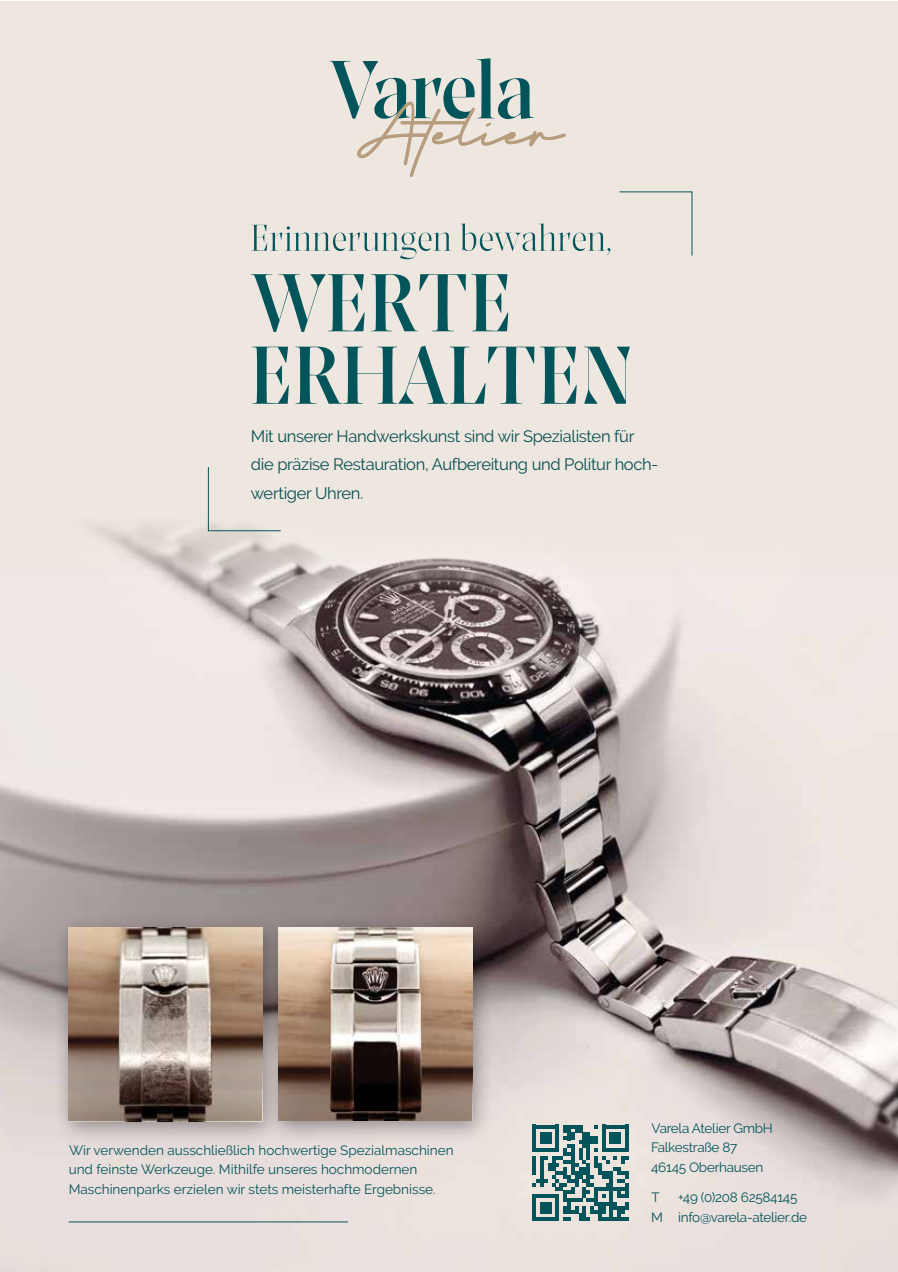
<style>
.page{position:relative;width:898px;height:1272px;background:#fff}
.page>*{position:absolute;margin:0;border:0;box-sizing:border-box;transform-origin:0 0}
.t1{font:16.5px/28.8px "Raleway";letter-spacing:-.02em;color:#074f53}
.t2{font:13.5px/19.5px "Raleway";color:#04555b}
.t3{font:13.5px/19.5px "Raleway";letter-spacing:-.02em;color:#04555b}
</style>
<div class="page">
<div style="left:0;top:1px;width:897px;height:581px;background:#eee7df"></div>
<img style="left:0;top:525px;width:897px;height:746px">
<svg style="left:329px;top:58px;width:236px;height:119px"></svg>
<svg style="left:532px;top:1124px;width:96px;height:97px;background:#709797"></svg>
<hr style="left:69px;top:1221px;width:279px;height:1px;background:#04555b">
<div style="left:53px;top:914px;width:230px;height:230px;background:#000;opacity:.35"></div>
<img style="left:69px;top:927px;width:193px;height:128px">
<svg style="left:69px;top:1055px;width:193px;height:66px;background:#86766d"></svg>
<div style="left:263px;top:914px;width:230px;height:230px;background:#000;opacity:.35"></div>
<img style="left:279px;top:927px;width:193px;height:128px">
<svg style="left:279px;top:1055px;width:193px;height:65px;background:#4d3b32"></svg>
<svg style="left:619px;top:191px;width:73px;height:65px"></svg>
<svg style="left:207px;top:467px;width:75px;height:64px"></svg>
<svg style="left:252px;top:346px;width:377px;height:58px"></svg>
<svg style="left:251px;top:274px;width:257px;height:58px"></svg>
<svg style="left:251px;top:223px;width:359px;height:36px"></svg>
<svg style="left:0;top:1266px;width:3px;height:6px"></svg>
<svg style="left:894px;top:1266px;width:4px;height:6px"></svg>
<p class="t1" style="left:251px;top:421px;width:409px">Mit unserer Handwerkskunst sind wir Spezialisten für die präzise Restauration, Aufbereitung und Politur hoch&shy;wertiger Uhren.</p>
<p class="t2" style="left:69px;top:1140px;width:386px">Wir verwenden ausschließlich hochwertige Spezialmaschinen und feinste Werkzeuge. Mithilfe unseres hochmodernen<br>Maschinenparks erzielen wir stets meisterhafte Ergebnisse.</p>
<p class="t3" style="left:651px;top:1118px;width:123px">Varela Atelier GmbH<br>Falkestraße 87<br>46145 Oberhausen</p>
<p class="t2" style="left:651px;top:1187px;width:10px">T</p>
<p class="t3" style="left:651px;top:1187px;width:157px;text-indent:27px">+49 (0)208 62584145<br>M info@varela-atelier.de</p>
</div>
